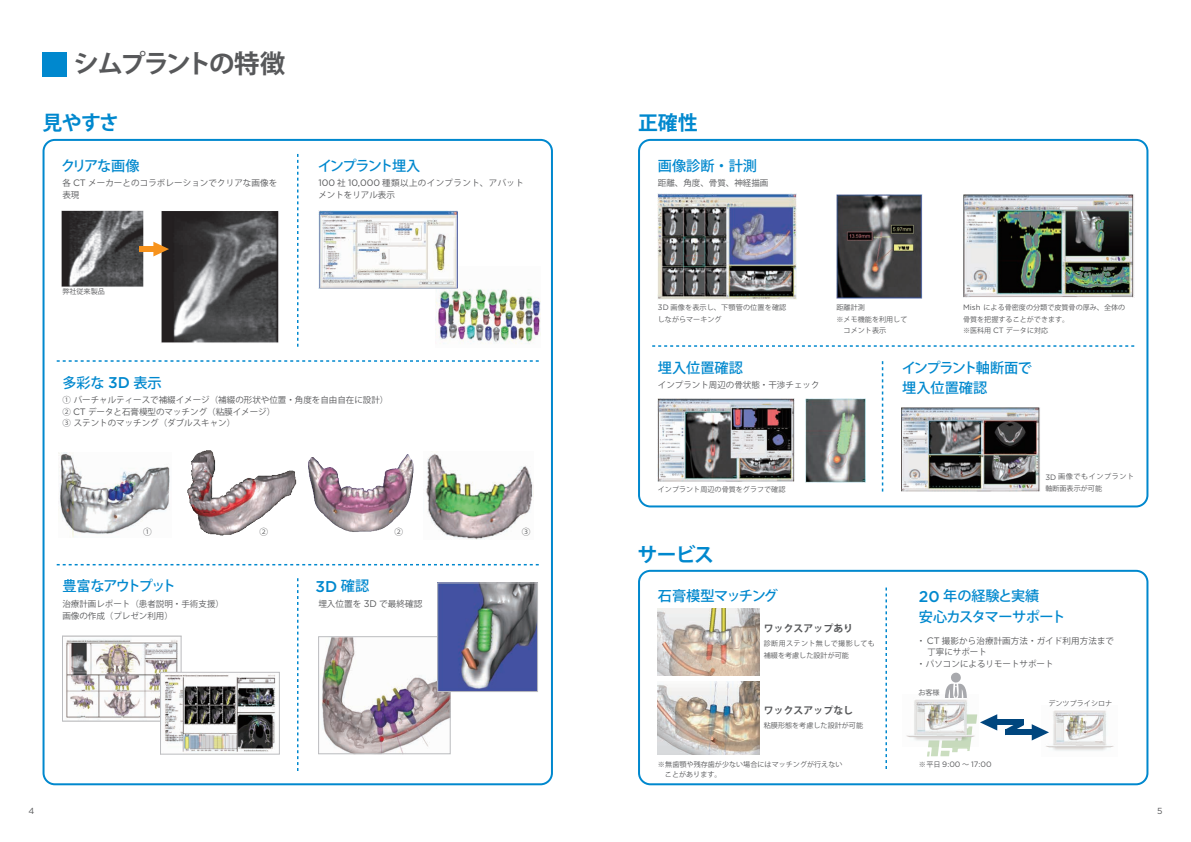
<style>
.page{position:relative;width:1191px;height:842px;background:#fff}
.page>*{position:absolute;margin:0;border:0;box-sizing:border-box;transform-origin:0 0}
._33{font:700 25.5px "Koz Go Pro";letter-spacing:-.09em;color:#57585a}
._33-2{font:700 19.8px "Koz Go Pro";letter-spacing:-.035em;color:#0088ce}
._33-3{font:500 15.6px "Gotham";color:#0088ce}
._33-4{font:500 14.2px "Koz Go Pro";letter-spacing:-.035em;color:#0088ce}
._33-5{font:500 14.2px "Koz Go Pro";letter-spacing:-.09em;color:#0088ce}
._33-6{font:500 14.2px "Koz Go Pro";letter-spacing:-.12em;color:#0088ce}
._33-7{font:500 14.2px "Koz Go Pro";letter-spacing:-.06em;color:#0088ce}
._33-8{font:500 14.2px "Koz Go Pro";letter-spacing:-.01em;color:#0088ce}
._33-9{font:500 14.2px "Koz Go Pro";letter-spacing:-.11em;color:#0088ce}
.Boilerplate_body{font:700 9.9px "Koz Go Pro";color:#57585a}
.t1{font:8.8px "Gotham";color:#57585a}
.Boilerplate_body-2{font:8.6px "Koz Go Pro";color:#57585a}
.Boilerplate_body-3{font:8.5px/11.5px "Koz Go Pro";color:#57585a}
.Boilerplate_body-4{font:8.5px/11.5px "Koz Go Pro";letter-spacing:.045em;color:#57585a}
.Boilerplate_body-5{font:7.8px "Gotham";color:#57585a}
.Boilerplate_body-6{font:7.1px/11.5px "Koz Go Pro";color:#57585a}
.Boilerplate_body-7{font:7.1px/11.5px "Koz Go Pro";letter-spacing:.025em;color:#57585a}
.Boilerplate_body-8{font:7.1px/11.5px "Koz Go Pro";letter-spacing:.05em;color:#57585a}
.Boilerplate_body-9{font:7.1px/11.5px "Koz Go Pro";letter-spacing:.08em;color:#57585a}
.s1{font-family:"Gotham";font-size:9.4px}
.s2{font-family:"Gotham";font-size:7.8px}
.s3{font-family:"Gotham";font-size:15.6px}
.s4{font-family:"Koz Go Pro";font-size:14.2px}
.s5{font-family:"Gotham";font-size:9.5px}
.s6{font-family:"Koz Go Pro";font-size:7.1px}
</style>
<div class="page">
<img style="left:62px;top:211px;width:81px;height:76px">
<img style="left:161px;top:211px;width:118px;height:132px">
<div style="left:139px;top:246px;width:20px;height:6px;background:#f7931d"></div>
<svg style="left:153px;top:242px;width:16px;height:14px"></svg>
<img style="left:658px;top:194px;width:138px;height:105px">
<img style="left:58px;top:453px;width:112px;height:85px">
<img style="left:187px;top:450px;width:69px;height:86px">
<img style="left:426px;top:453px;width:107px;height:87px">
<img style="left:435px;top:288px;width:105px;height:56px">
<img style="left:367px;top:454px;width:40px;height:36px">
<img style="left:963px;top:194px;width:171px;height:104px">
<img style="left:658px;top:399px;width:136px;height:82px">
<img style="left:805px;top:399px;width:60px;height:83px">
<img style="left:901px;top:407px;width:139px;height:84px">
<img style="left:318px;top:211px;width:140px;height:77px">
<img style="left:836px;top:194px;width:86px;height:104px">
<div style="left:43px;top:139px;width:510px;height:646px;border:2px solid #0088ce;border-radius:11px"></div>
<div style="left:638px;top:139px;width:510px;height:368px;border:2px solid #0088ce;border-radius:11px"></div>
<svg style="left:57px;top:360px;width:482px;height:2px"></svg>
<svg style="left:652px;top:345px;width:482px;height:2px"></svg>
<svg style="left:297px;top:154px;width:1px;height:193px"></svg>
<svg style="left:881px;top:361px;width:2px;height:131px"></svg>
<svg style="left:297px;top:578px;width:1px;height:193px"></svg>
<svg style="left:57px;top:564px;width:482px;height:1px"></svg>
<div style="left:43px;top:52px;width:24px;height:25px;background:#0088ce"></div>
<img style="left:320px;top:638px;width:128px;height:114px">
<div style="left:318px;top:636px;width:132px;height:118px;border:1px solid #bcbdc0"></div>
<img style="left:439px;top:585px;width:97px;height:105px">
<div style="left:437px;top:583px;width:101px;height:109px;border:1px solid #bcbdc0"></div>
<img style="left:66px;top:639px;width:113px;height:80px">
<div style="left:62px;top:636px;width:119px;height:85px;border:1px solid #bcbdc0"></div>
<img style="left:162px;top:674px;width:114px;height:78px">
<div style="left:160px;top:672px;width:120px;height:82px;border:1px solid #bcbdc0"></div>
<img style="left:1046px;top:710px;width:68px;height:41px">
<div style="left:1005px;top:729px;width:33px;height:6px;background:#00467e"></div>
<svg style="left:1031px;top:724px;width:18px;height:16px"></svg>
<div style="left:990px;top:719px;width:33px;height:6px;background:#00467e"></div>
<svg style="left:1006px;top:725px;width:17px;height:4px"></svg>
<svg style="left:927px;top:714px;width:70px;height:42px"></svg>
<img style="left:658px;top:609px;width:101px;height:66px">
<img style="left:658px;top:681px;width:101px;height:73px">
<div style="left:638px;top:570px;width:510px;height:215px;border:2px solid #0088ce;border-radius:11px"></div>
<svg style="left:885px;top:587px;width:2px;height:182px"></svg>
<img style="left:906px;top:697px;width:72px;height:49px">
<svg style="left:945px;top:672px;width:22px;height:25px"></svg>
<p class="_33" style="left:73px;top:48px;width:213px">シムプラントの特徴</p>
<p class="_33-2" style="left:43px;top:110px;width:78px">見やすさ</p>
<p class="_33-2" style="left:638px;top:110px;width:61px">正確性</p>
<p class="_33-4" style="left:61px;top:156px;width:80px">クリアな画像</p>
<p class="_33-9" style="left:318px;top:156px;width:104px">インプラント埋入</p>
<p class="_33-4" style="left:658px;top:156px;width:101px">画像診断・計測</p>
<p class="Boilerplate_body-3" style="left:62px;top:177px;width:216px">各 <span class="s1">CT</span> メーカーとのコラボレーションでクリアな画像を表現</p>
<p class="Boilerplate_body-6" style="left:62px;top:286px;width:44px">弊社従来製品</p>
<p class="Boilerplate_body-4" style="left:318px;top:177px;width:207px"><span class="s1">100</span> 社 <span class="s1">10,000</span> 種類以上のインプラント、アバットメントをリアル表示</p>
<p class="Boilerplate_body-3" style="left:658px;top:177px;width:112px">距離、角度、骨質、神経描画</p>
<p class="Boilerplate_body-7" style="left:658px;top:302px;width:130px"><span class="s2">3D</span> 画像を表示し、下顎管の位置を確認しながらマーキング</p>
<p class="Boilerplate_body-6" style="left:963px;top:302px;width:164px"><span class="s2">Mish</span> による骨密度の分類で皮質骨の厚み、全体の骨質を把握することができます。</p>
<p class="Boilerplate_body-6" style="left:963px;top:325px;width:87px">※医科用 <span class="s2">CT</span> データに対応</p>
<p class="Boilerplate_body-6" style="left:836px;top:302px;width:30px">距離計測</p>
<p class="Boilerplate_body-6" style="left:836px;top:314px;width:72px">※メモ機能を利用して</p>
<p class="Boilerplate_body-6" style="left:836px;top:325px;width:51px">　コメント表示</p>
<p class="_33-4" style="left:62px;top:373px;width:101px">多彩な <span class="s3">3D</span> 表示</p>
<p class="Boilerplate_body-3" style="left:62px;top:395px;width:332px">① バーチャルティースで補綴イメージ（補綴の形状や位置・角度を自由自在に設計）　</p>
<p class="Boilerplate_body-3" style="left:62px;top:406px;width:219px">② <span class="s1">CT</span> データと石膏模型のマッチング（粘膜イメージ）　</p>
<p class="Boilerplate_body-3" style="left:62px;top:418px;width:174px">③ ステントのマッチング（ダブルスキャン）</p>
<p class="Boilerplate_body-2" style="left:143px;top:527px;width:10px">①</p>
<p class="Boilerplate_body-2" style="left:260px;top:527px;width:10px">②</p>
<p class="Boilerplate_body-2" style="left:394px;top:527px;width:10px">②</p>
<p class="Boilerplate_body-2" style="left:522px;top:527px;width:10px">③</p>
<p class="_33-6" style="left:62px;top:577px;width:115px">豊富なアウトプット</p>
<p class="_33-3" style="left:315px;top:576px;width:55px">3D <span class="s4">確認</span></p>
<p class="Boilerplate_body-3" style="left:62px;top:598px;width:163px">治療計画レポート（患者説明・手術支援）</p>
<p class="Boilerplate_body-3" style="left:62px;top:610px;width:112px">画像の作成（プレゼン利用）</p>
<p class="Boilerplate_body-2" style="left:318px;top:598px;width:106px">埋入位置を <span class="s5">3D</span> で最終確認</p>
<p class="_33-4" style="left:658px;top:358px;width:87px">埋入位置確認</p>
<p class="_33-5" style="left:901px;top:358px;width:132px">インプラント軸断面で</p>
<p class="_33-4" style="left:902px;top:379px;width:87px">埋入位置確認</p>
<p class="Boilerplate_body-3" style="left:658px;top:380px;width:163px">インプラント周辺の骨状態・干渉チェック</p>
<p class="Boilerplate_body-6" style="left:658px;top:484px;width:129px">インプラント周辺の骨質をグラフで確認</p>
<p class="Boilerplate_body-9" style="left:1045px;top:471px;width:90px"><span class="s2">3D</span> 画像でもインプラント軸断面表示が可能</p>
<p class="_33-2" style="left:637px;top:541px;width:78px">サービス</p>
<p class="_33-7" style="left:658px;top:587px;width:122px">石膏模型マッチング</p>
<p class="_33-8" style="left:919px;top:587px;width:122px"><span class="s3">20</span> 年の経験と実績</p>
<p class="_33-4" style="left:919px;top:607px;width:148px">安心カスタマーサポート</p>
<p class="Boilerplate_body" style="left:764px;top:622px;width:91px">ワックスアップあり</p>
<p class="Boilerplate_body-8" style="left:764px;top:638px;width:113px">診断用ステント無しで撮影しても補綴を考慮した設計が可能</p>
<p class="Boilerplate_body-3" style="left:916px;top:635px;width:199px">・ <span class="s1">CT</span> 撮影から治療計画方法・ガイド利用方法まで　丁寧にサポート</p>
<p class="Boilerplate_body-3" style="left:916px;top:658px;width:138px">・パソコンによるリモートサポート</p>
<p class="Boilerplate_body" style="left:764px;top:704px;width:91px">ワックスアップなし</p>
<p class="Boilerplate_body-6" style="left:764px;top:720px;width:101px">粘膜形態を考慮した設計が可能</p>
<p class="Boilerplate_body-6" style="left:658px;top:759px;width:186px">※無歯顎や残存歯が少ない場合にはマッチングが行えない</p>
<p class="Boilerplate_body-6" style="left:658px;top:769px;width:65px">　ことがあります。</p>
<p class="Boilerplate_body-6" style="left:918px;top:687px;width:23px">お客様</p>
<p class="Boilerplate_body-5" style="left:919px;top:759px;width:74px"><span class="s6">※平日</span> 9:00 <span class="s6">～</span> 17:00</p>
<p class="Boilerplate_body-6" style="left:1048px;top:698px;width:65px">デンツプライシロナ</p>
<p class="t1" style="left:28px;top:805px;width:7px">4</p>
<p class="t1" style="left:1157px;top:805px;width:7px">5</p>
</div>
